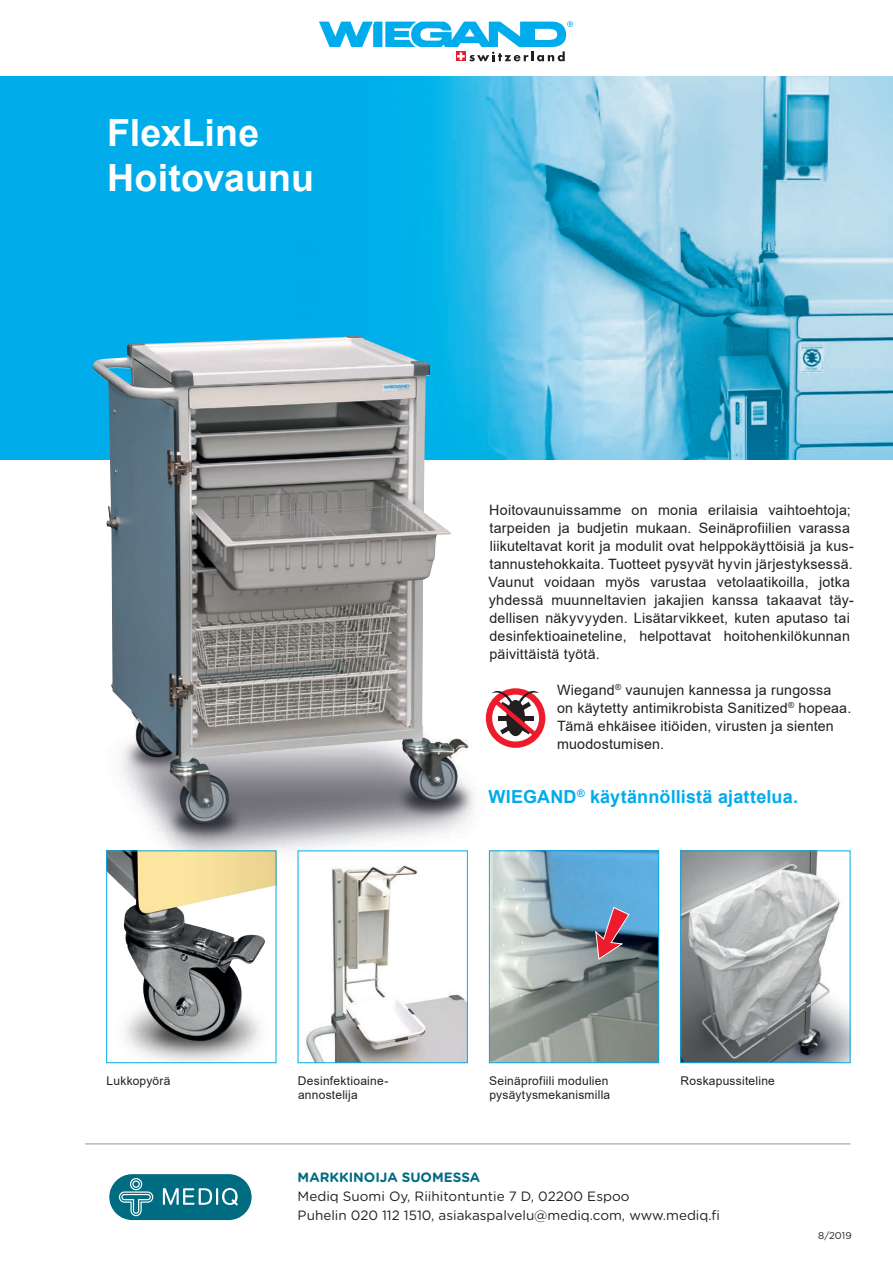
<style>
.page{position:relative;width:893px;height:1263px;background:#fff}
.page>*{position:absolute;margin:0;border:0;box-sizing:border-box;transform-origin:0 0}
.t1{font:700 37.5px/45px "Arial";color:#fff}
.t2{font:700 18px "Arial";letter-spacing:.01em;color:#00aceb}
.t3{font:14.25px/18px "Arial";letter-spacing:.015em;color:#231f20}
.t4{font:13.5px/19.2px "Gotham Rounded";color:#231f20}
.t5{font:700 13.5px "Gotham Rounded";color:#006c81}
.t6{font:12px/14.4px "Arial";letter-spacing:.02em;color:#231f20}
.t7{font:9.75px "Gotham Rounded";color:#231f20}
</style>
<div class="page">
<svg style="left:319px;top:21px;width:255px;height:41px"></svg>
<hr style="left:85px;top:1143px;width:765px;height:1px;background:#939598">
<svg style="left:109px;top:1174px;width:143px;height:47px"></svg>
<img style="left:0;top:77px;width:893px;height:382px">
<img style="left:57px;top:336px;width:455px;height:546px">
<img style="left:108px;top:852px;width:166px;height:209px">
<div style="left:106px;top:850px;width:170px;height:213px;border:1px solid #00aceb"></div>
<img style="left:491px;top:852px;width:166px;height:209px">
<div style="left:489px;top:850px;width:170px;height:213px;border:1px solid #00aceb"></div>
<svg style="left:595px;top:906px;width:35px;height:54px"></svg>
<img style="left:300px;top:852px;width:166px;height:209px">
<div style="left:298px;top:850px;width:170px;height:213px;border:1px solid #00aceb"></div>
<img style="left:682px;top:852px;width:166px;height:209px">
<div style="left:680px;top:850px;width:170px;height:213px;border:1px solid #00aceb"></div>
<div style="left:486px;top:688px;width:59px;height:60px;background:#ee1b2d;border-radius:50%"></div>
<div style="left:492px;top:695px;width:47px;height:46px;background:#fff;border-radius:50%"></div>
<svg style="left:492px;top:686px;width:47px;height:50px"></svg>
<h1 class="t1" style="left:107px;top:111px;width:208px">FlexLine<br>Hoitovaunu</h1>
<p class="t3" style="left:488px;top:500px;width:367px">Hoitovaunuissamme on monia erilaisia vaihtoehtoja; tarpeiden ja budjetin mukaan. Seinäprofiilien varassa liikuteltavat korit ja modulit ovat helppokäyttöisiä ja kus&shy;tannustehokkaita. Tuotteet pysyvät hyvin järjestyksessä.<br>Vaunut voidaan myös varustaa vetolaatikoilla, jotka yhdessä muunneltavien jakajien kanssa takaavat täy&shy;dellisen näkyvyyden. Lisätarvikkeet, kuten aputaso tai desinfektioaineteline, helpottavat hoitohenkilökunnan päivittäistä työtä.</p>
<p class="t3" style="left:557px;top:680px;width:296px">Wiegand<sup>®</sup> vaunujen kannessa ja rungossa<br>on käytetty antimikrobista Sanitized<sup>®</sup> hopeaa.<br>Tämä ehkäisee itiöiden, virusten ja sienten muodostumisen.</p>
<p class="t2" style="left:489px;top:783px;width:311px">WIEGAND<sup>®</sup> käytännöllistä ajattelua.</p>
<p class="t6" style="left:107px;top:1073px;width:65px">Lukkopyörä</p>
<p class="t6" style="left:298px;top:1073px;width:92px">Desinfektioaine&shy;annostelija</p>
<p class="t6" style="left:681px;top:1073px;width:96px">Roskapussiteline</p>
<p class="t6" style="left:489px;top:1073px;width:123px">Seinäprofiili modulien pysäytysmekanismilla</p>
<p class="t5" style="left:298px;top:1167px;width:184px">MARKKINOIJA SUOMESSA</p>
<p class="t4" style="left:298px;top:1186px;width:424px">Mediq Suomi Oy, Riihitontuntie 7 D, 02200 Espoo<br>Puhelin 020 112 1510, asiakaspalvelu@mediq.com, www.mediq.fi</p>
<p class="t7" style="left:818px;top:1228px;width:35px">8/2019</p>
</div>
